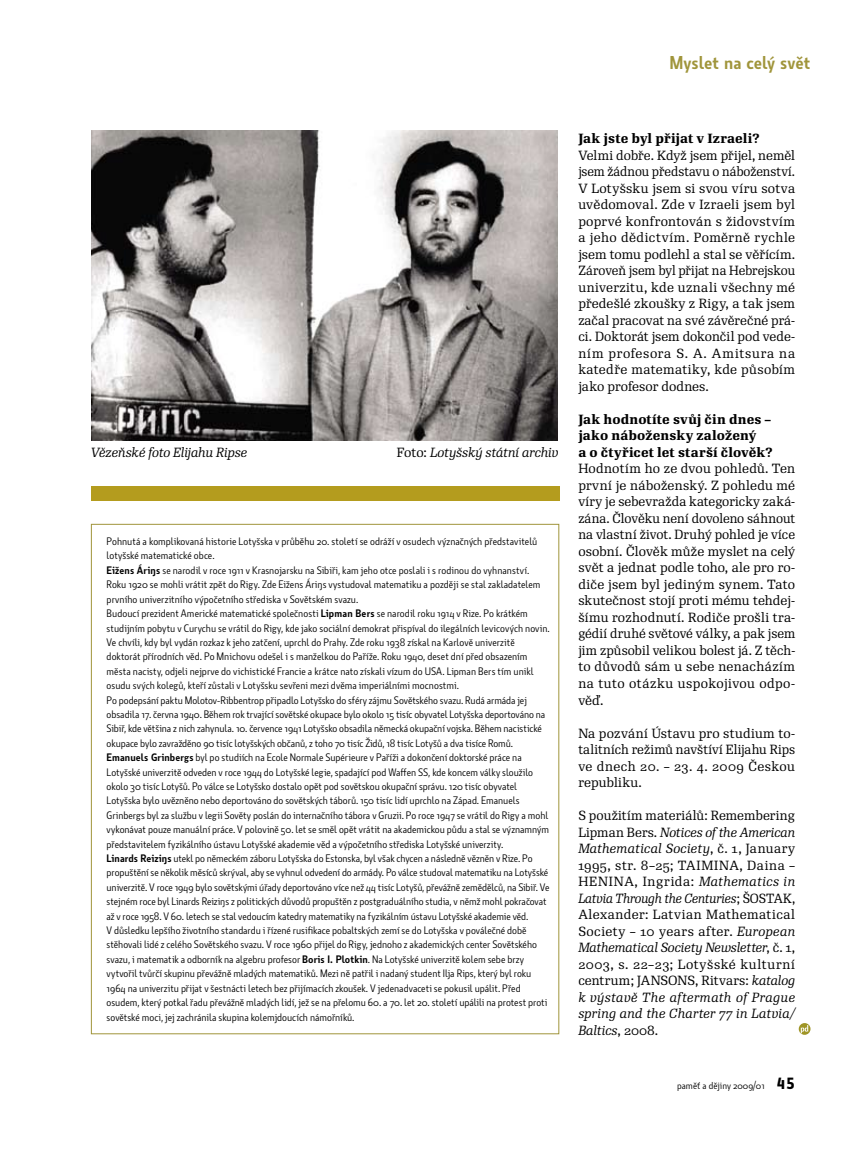
<style>
.page{position:relative;width:859px;height:1149px;background:#fff}
.page>*{position:absolute;margin:0;border:0;box-sizing:border-box;transform-origin:0 0}
.t1{font:600 18px "Botanika Std";color:#a0953b}
.t2{font:12.9px/16.5px "Re Public Std";letter-spacing:.025em;color:#000;text-align:justify}
.t3{font:500 12.9px/16.5px "Re Public Std";letter-spacing:.005em;color:#000}
.t4{font:italic 12.9px "Re Public Std";letter-spacing:-.005em;color:#000}
.t5{font:10.5px/14.4px "Botanika Std";color:#000}
.t6{font:9.75px "Botanika Std";color:#000}
.s1{font-style:normal}
.s2{font-weight:600}
.s3{font-style:italic}
.s4{font-family:"Botanika Mono";font-weight:700;font-size:15.75px}
</style>
<div class="page">
<img style="left:91px;top:130px;width:466px;height:310px">
<div style="left:91px;top:486px;width:468px;height:14px;background:#b49c1e"></div>
<svg style="left:799px;top:1022px;width:11px;height:12px"></svg>
<svg style="left:801px;top:1024px;width:7px;height:8px"></svg>
<h1 class="t1" style="left:669px;top:51px;width:143px">Myslet na celý svět</h1>
<p class="t4" style="left:91px;top:444px;width:158px">Vězeňské foto Elijahu Ripse</p>
<p class="t4" style="left:397px;top:444px;width:163px"><span class="s1">Foto:</span> Lotyšský státní archiv</p>
<p class="t5" style="left:107px;top:534px;width:445px">Pohnutá a komplikovaná historie Lotyšska v průběhu 20. století se odráží v osudech význačných představitelů lotyšské matematické obce.<br><span class="s2">Eižens Áriŋs</span> se narodil v roce 1911 v Krasnojarsku na Sibiři, kam jeho otce poslali i s rodinou do vyhnanství.<br>Roku 1920 se mohli vrátit zpět do Rigy. Zde Eižens Áriŋs vystudoval matematiku a později se stal zakladatelem prvního univerzitního výpočetního střediska v Sovětském svazu.<br>Budoucí prezident Americké matematické společnosti <span class="s2">Lipman Bers</span> se narodil roku 1914 v Rize. Po krátkém studijním pobytu v Curychu se vrátil do Rigy, kde jako sociální demokrat přispíval do ilegálních levicových novin.<br>Ve chvíli, kdy byl vydán rozkaz k jeho zatčení, uprchl do Prahy. Zde roku 1938 získal na Karlově univerzitě doktorát přírodních věd. Po Mnichovu odešel i s manželkou do Paříže. Roku 1940, deset dní před obsazením města nacisty, odjeli nejprve do vichistické Francie a krátce nato získali vízum do USA. Lipman Bers tím unikl osudu svých kolegů, kteří zůstali v Lotyšsku sevřeni mezi dvěma imperiálními mocnostmi.<br>Po podepsání paktu Molotov-Ribbentrop připadlo Lotyšsko do sféry zájmu Sovětského svazu. Rudá armáda jej obsadila 17. června 1940. Během rok trvající sovětské okupace bylo okolo 15 tisíc obyvatel Lotyšska deportováno na Sibiř, kde většina z nich zahynula. 10. července 1941 Lotyšsko obsadila německá okupační vojska. Během nacistické okupace bylo zavražděno 90 tisíc lotyšských občanů, z toho 70 tisíc Židů, 18 tisíc Lotyšů a dva tisíce Romů.<br><span class="s2">Emanuels Grinbergs</span> byl po studiích na Ecole Normale Supérieure v Paříži a dokončení doktorské práce na Lotyšské univerzitě odveden v roce 1944 do Lotyšské legie, spadající pod Waffen SS, kde koncem války sloužilo okolo 30 tisíc Lotyšů. Po válce se Lotyšsko dostalo opět pod sovětskou okupační správu. 120 tisíc obyvatel Lotyšska bylo uvězněno nebo deportováno do sovětských táborů. 150 tisíc lidí uprchlo na Západ. Emanuels Grinbergs byl za službu v legii Sověty poslán do internačního tábora v Gruzii. Po roce 1947 se vrátil do Rigy a mohl vykonávat pouze manuální práce. V polovině 50. let se směl opět vrátit na akademickou půdu a stal se významným představitelem fyzikálního ústavu Lotyšské akademie věd a výpočetního střediska Lotyšské univerzity.<br><span class="s2">Linards Reiziŋs</span> utekl po německém záboru Lotyšska do Estonska, byl však chycen a následně vězněn v Rize. Po propuštění se několik měsíců skrýval, aby se vyhnul odvedení do armády. Po válce studoval matematiku na Lotyšské univerzitě. V roce 1949 bylo sovětskými úřady deportováno více než 44 tisíc Lotyšů, převážně zemědělců, na Sibiř. Ve stejném roce byl Linards Reiziŋs z politických důvodů propuštěn z postgraduálního studia, v němž mohl pokračovat až v roce 1958. V 60. letech se stal vedoucím katedry matematiky na fyzikálním ústavu Lotyšské akademie věd.<br>V důsledku lepšího životního standardu i řízené rusifikace pobaltských zemí se do Lotyšska v poválečné době stěhovali lidé z celého Sovětského svazu. V roce 1960 přijel do Rigy, jednoho z akademických center Sovětského svazu, i matematik a odborník na algebru profesor <span class="s2">Boris I. Plotkin</span>. Na Lotyšské univerzitě kolem sebe brzy vytvořil tvůrčí skupinu převážně mladých matematiků. Mezi ně patřil i nadaný student Ilja Rips, který byl roku 1964 na univerzitu přijat v šestnácti letech bez přijímacích zkoušek. V jedenadvaceti se pokusil upálit. Před osudem, který potkal řadu převážně mladých lidí, jež se na přelomu 60. a 70. let 20. století upálili na protest proti sovětské moci, jej zachránila skupina kolemjdoucích námořníků.</p>
<p class="t3" style="left:578px;top:130px;width:183px">Jak jste byl přijat v Izraeli?</p>
<p class="t2" style="left:578px;top:147px;width:218px">Velmi dobře. Když jsem přijel, neměl jsem žádnou představu o náboženství.<br>V Lotyšsku jsem si svou víru sotva uvědomoval. Zde v Izraeli jsem byl poprvé konfrontován s židovstvím a jeho dědictvím. Poměrně rychle jsem tomu podlehl a stal se věřícím.<br>Zároveň jsem byl přijat na Hebrejskou univerzitu, kde uznali všechny mé předešlé zkoušky z Rigy, a tak jsem začal pracovat na své závěrečné prá&shy;ci. Doktorát jsem dokončil pod vede&shy;ním profesora S. A. Amitsura na katedře matematiky, kde působím jako profesor dodnes.</p>
<p class="t3" style="left:578px;top:410px;width:196px">Jak hodnotíte svůj čin dnes – jako nábožensky založený<br>a o čtyřicet let starší člověk?</p>
<p class="t2" style="left:578px;top:460px;width:218px">Hodnotím ho ze dvou pohledů. Ten první je náboženský. Z pohledu mé víry je sebevražda kategoricky zaká&shy;zána. Člověku není dovoleno sáhnout na vlastní život. Druhý pohled je více osobní. Člověk může myslet na celý svět a jednat podle toho, ale pro ro&shy;diče jsem byl jediným synem. Tato skutečnost stojí proti mému tehdej&shy;šímu rozhodnutí. Rodiče prošli tra&shy;gédií druhé světové války, a pak jsem jim způsobil velikou bolest já. Z těch&shy;to důvodů sám u sebe nenacházím na tuto otázku uspokojivou odpo&shy;věď.</p>
<p class="t2" style="left:578px;top:724px;width:218px">Na pozvání Ústavu pro studium to&shy;talitních režimů navštíví Elijahu Rips ve dnech 20. – 23. 4. 2009 Českou republiku.</p>
<p class="t2" style="left:578px;top:807px;width:218px">S použitím materiálů: Remembering Lipman Bers. <span class="s3">Notices of the American Mathematical Society</span>, č. 1, January 1995, str. 8–25; TAIMINA, Daina – HENINA, Ingrida: <span class="s3">Mathematics in Latvia Through the Centuries</span>; ŠOSTAK, Alexander: Latvian Mathematical Society – 10 years after. <span class="s3">European Mathematical Society Newsletter</span>, č. 1, 2003, s. 22–23; Lotyšské kulturní centrum; JANSONS, Ritvars: <span class="s3">katalog k výstavě The aftermath of Prague spring and the Charter 77 in Latvia/ Baltics</span>, 2008.</p>
<p class="t6" style="left:677px;top:1078px;width:120px">paměť a dějiny 2009/01 <span class="s4">45</span></p>
</div>
